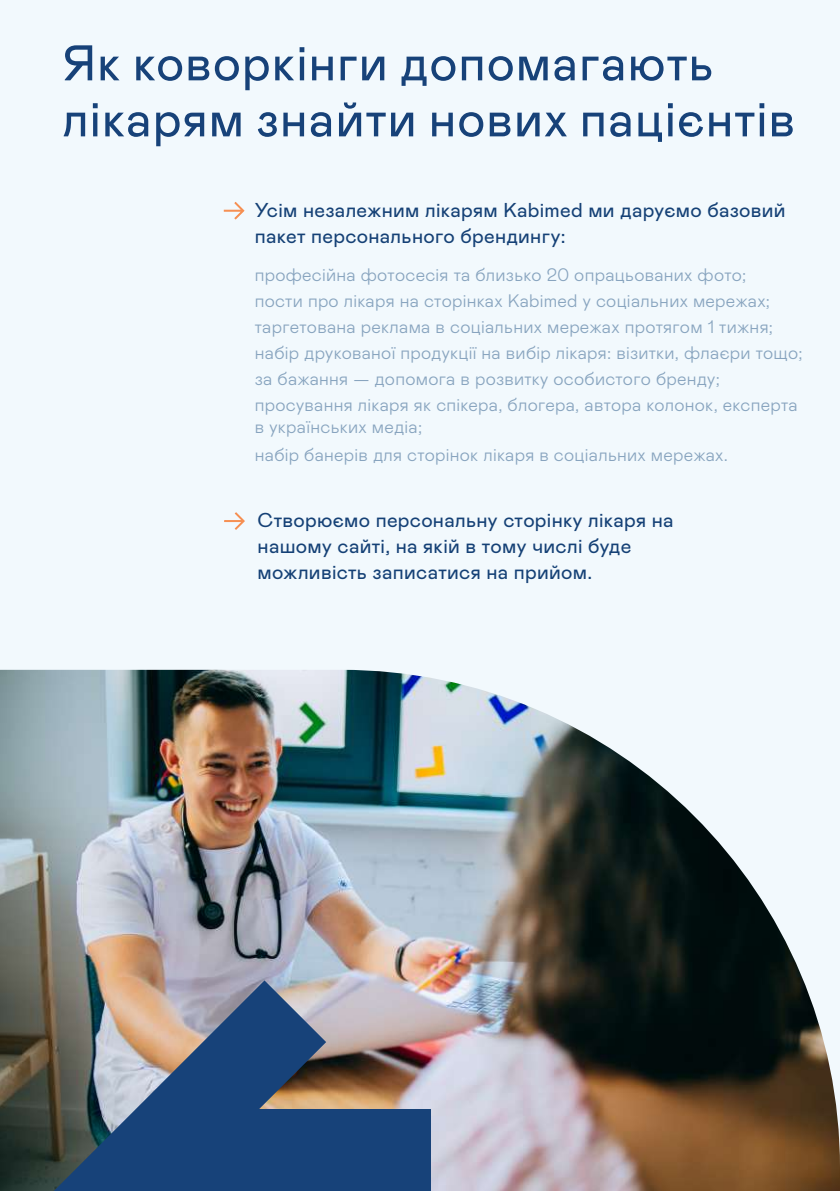
<style>
.page{position:relative;width:840px;height:1191px;background:#fff}
.page>*{position:absolute;margin:0;border:0;box-sizing:border-box;transform-origin:0 0}
.t1{font:50px/56px "Mabry Pro";letter-spacing:.025em;color:#174279}
.t2{font:20px/26px "Mabry Pro";letter-spacing:.015em;color:#154176}
.t3{font:300 18px/26px "Mabry Pro";letter-spacing:.015em;color:#88a4bf}
</style>
<div class="page">
<div style="left:0;top:0;width:839px;height:1191px;background:#f2f9fd"></div>
<img style="left:0;top:670px;width:839px;height:521px">
<div style="left:137px;top:1109px;width:293px;height:82px;background:#174279"></div>
<img style="left:54px;top:980px;width:272px;height:211px">
<svg style="left:223px;top:202px;width:22px;height:18px"></svg>
<svg style="left:224px;top:512px;width:21px;height:18px"></svg>
<h1 class="t1" style="left:62px;top:32px;width:733px">Як коворкінги допомагають лікарям знайти нових пацієнтів</h1>
<p class="t2" style="left:255px;top:196px;width:532px">Усім незалежним лікарям Kabimed ми даруємо базовий пакет персонального брендингу:</p>
<p class="t3" style="left:255px;top:260px;width:549px">професійна фотосесія та близько 20 опрацьованих фото;<br>пости про лікаря на сторінках Kabimed у соціальних мережах; таргетована реклама в соціальних мережах протягом 1 тижня; набір друкованої продукції на вибір лікаря: візитки, флаєри тощо; за бажання — допомога в розвитку особистого бренду; просування лікаря як спікера, блогера, автора колонок, експерта</p>
<p class="t3" style="left:255px;top:411px;width:474px;line-height:28px">в українських медіа;<br>набір банерів для сторінок лікаря в соціальних мережах.</p>
<p class="t2" style="left:257px;top:506px;width:417px">Створюємо персональну сторінку лікаря на нашому сайті, на якій в тому числі буде можливість записатися на прийом.</p>
</div>
